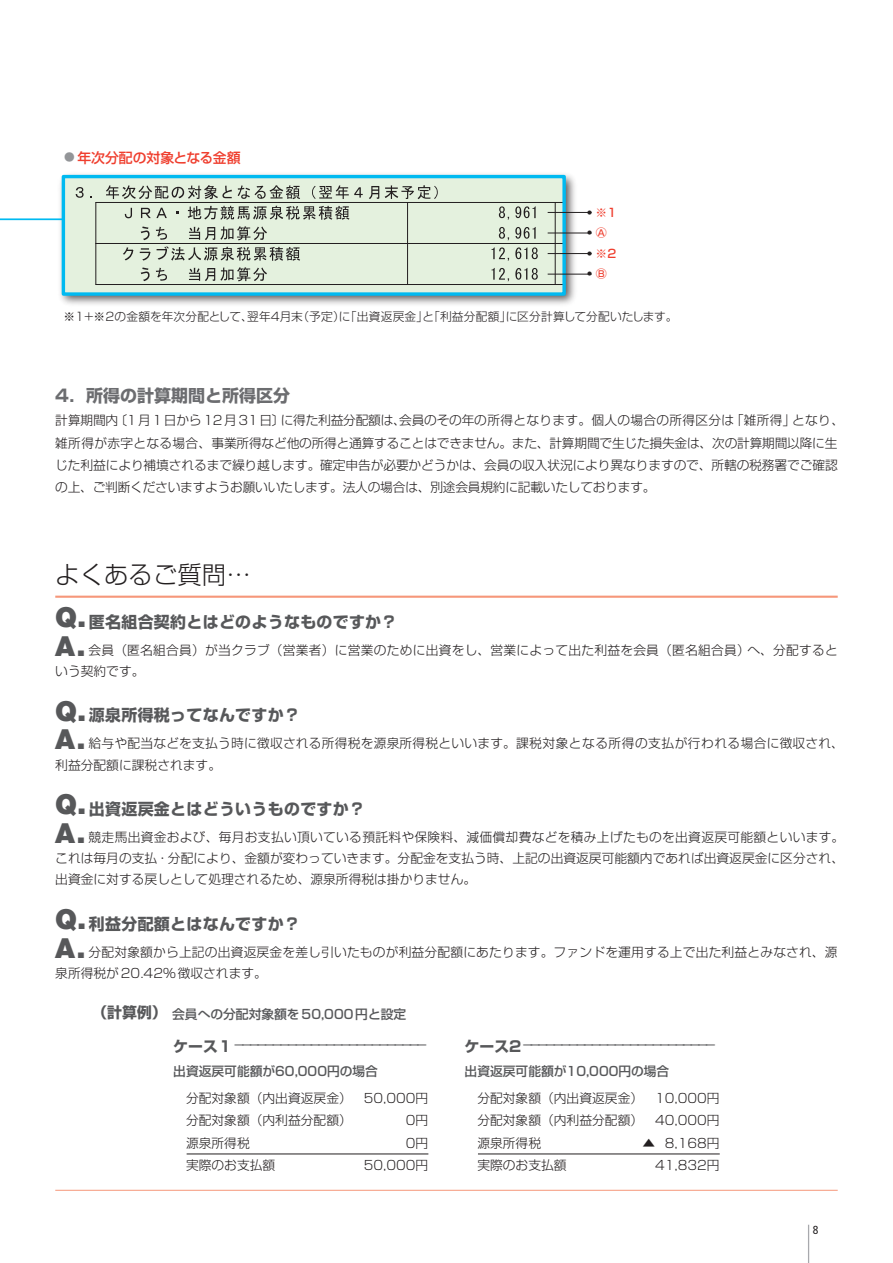
<style>
.page{position:relative;width:893px;height:1263px;background:#fff}
.page>*{position:absolute;margin:0;border:0;box-sizing:border-box;transform-origin:0 0}
.t1{font:300 24.45px "Shin Go Pro";color:#231f20}
.t2{font:700 16.95px "Shin Go Pro";color:#6c6d70}
.t3{font:700 15.9px "Shin Go Pro";letter-spacing:.02em;color:#57585a}
.t4{font:500 13.8px "Shin Go Pro";color:#ef3e2e}
.t5{font:300 12.75px/21.3px "Shin Go Pro";color:#231f20}
.t6{font:300 12.75px/22.4px "Shin Go Pro";letter-spacing:-.02em;color:#231f20}
.t7{font:12.75px/26.5px "Shin Go Pro";color:#57585a}
.t8{font:300 12.75px/21.3px "Shin Go Pro";letter-spacing:.02em;color:#231f20}
.t9{font:500 12.75px "Shin Go Pro";color:#57585a}
.t10{font:300 11.7px "Shin Go Pro";letter-spacing:.02em;color:#231f20}
.t11{font:500 11.7px/20.5px "Shin Go Pro";color:#ef3e2e}
.t12{font:condensed 11.7px "Frutiger LT Std";color:#231f20}
.s1{font-size:10.65px;color:#939598}
.s2{font-weight:900;color:#231f20}
.s3{font-size:8.55px}
.s4{font-family:"Helvetica Neue LT Std";font-weight:900;font-size:27.6px}
.s5{font-family:"Helvetica Neue LT Std";font-weight:900;font-size:27.6px;color:#57585a}
.s6{font-weight:700;font-size:14.85px}
.s7{font-weight:500}
</style>
<div class="page">
<hr style="left:808px;top:1225px;width:1px;height:38px;background:#a8a9ad">
<img style="left:60px;top:174px;width:520px;height:131px">
<div style="left:63px;top:177px;width:501px;height:117px;background:#e4f1de"></div>
<svg style="left:76px;top:187px;width:8px;height:11px"></svg>
<svg style="left:106px;top:185px;width:126px;height:14px"></svg>
<svg style="left:238px;top:185px;width:62px;height:14px"></svg>
<svg style="left:312px;top:185px;width:51px;height:14px"></svg>
<svg style="left:369px;top:186px;width:10px;height:13px"></svg>
<svg style="left:385px;top:185px;width:53px;height:14px"></svg>
<svg style="left:125px;top:208px;width:7px;height:10px"></svg>
<svg style="left:141px;top:208px;width:26px;height:10px"></svg>
<svg style="left:188px;top:206px;width:161px;height:14px"></svg>
<svg style="left:499px;top:206px;width:10px;height:14px"></svg>
<svg style="left:515px;top:206px;width:21px;height:12px"></svg>
<svg style="left:141px;top:226px;width:9px;height:14px"></svg>
<svg style="left:156px;top:227px;width:11px;height:13px"></svg>
<svg style="left:189px;top:226px;width:78px;height:14px"></svg>
<svg style="left:499px;top:227px;width:10px;height:13px"></svg>
<svg style="left:515px;top:227px;width:21px;height:12px"></svg>
<svg style="left:123px;top:247px;width:11px;height:13px"></svg>
<svg style="left:140px;top:248px;width:11px;height:13px"></svg>
<svg style="left:157px;top:246px;width:143px;height:15px"></svg>
<svg style="left:491px;top:247px;width:18px;height:14px"></svg>
<svg style="left:515px;top:247px;width:23px;height:12px"></svg>
<svg style="left:141px;top:267px;width:9px;height:14px"></svg>
<svg style="left:156px;top:268px;width:11px;height:13px"></svg>
<svg style="left:189px;top:267px;width:78px;height:14px"></svg>
<svg style="left:491px;top:268px;width:18px;height:13px"></svg>
<svg style="left:515px;top:268px;width:23px;height:12px"></svg>
<hr style="left:96px;top:202px;width:468px;height:1px;background:#231f20">
<hr style="left:96px;top:202px;width:1px;height:41px;background:#231f20">
<hr style="left:407px;top:202px;width:1px;height:41px;background:#231f20">
<hr style="left:555px;top:202px;width:1px;height:41px;background:#231f20">
<hr style="left:96px;top:243px;width:468px;height:1px;background:#231f20">
<hr style="left:96px;top:243px;width:1px;height:41px;background:#231f20">
<hr style="left:407px;top:243px;width:1px;height:41px;background:#231f20">
<hr style="left:555px;top:243px;width:1px;height:41px;background:#231f20">
<hr style="left:96px;top:284px;width:468px;height:1px;background:#231f20">
<svg style="left:0;top:218px;width:65px;height:378px"></svg>
<div style="left:62px;top:175px;width:504px;height:121px;border:3px solid #00baf1"></div>
<hr style="left:548px;top:212px;width:44px;height:1px;background:#231f20">
<hr style="left:548px;top:233px;width:44px;height:1px;background:#231f20">
<hr style="left:548px;top:253px;width:44px;height:1px;background:#231f20">
<hr style="left:548px;top:274px;width:44px;height:1px;background:#231f20">
<hr style="left:55px;top:596px;width:783px;height:2px;background:#f6977a">
<hr style="left:55px;top:1190px;width:783px;height:1px;background:#f6977a">
<hr style="left:478px;top:1154px;width:242px;height:1px;background:#231f20">
<hr style="left:187px;top:1154px;width:241px;height:1px;background:#231f20">
<p class="t4" style="left:64px;top:146px;width:178px"><span class="s1">●</span> 年次分配の対象となる金額</p>
<p class="t11" style="left:584px;top:200px;width:34px"><span class="s2">・</span>※1<span class="s2">・</span> ○<span class="s3">A</span><span class="s2">・</span>※2<span class="s2">・</span> ○<span class="s3">B</span></p>
<p class="t10" style="left:63px;top:306px;width:616px">※1+※2の金額を年次分配として、翌年４月末（予定）に「出資返戻金」と「利益分配額」に区分計算して分配いたします。</p>
<h2 class="t2" style="left:55px;top:382px;width:236px">4．所得の計算期間と所得区分</h2>
<p class="t6" style="left:55px;top:408px;width:790px">計算期間内〔1月1日から12月31日〕に得た利益分配額は、会員のその年の所得となります。個人の場合の所得区分は「雑所得」となり、雑所得が赤字となる場合、事業所得など他の所得と通算することはできません。また、計算期間で生じた損失金は、次の計算期間以降に生じた利益により補填されるまで繰り越します。確定申告が必要かどうかは、会員の収入状況により異なりますので、所轄の税務署でご確認の上、ご判断くださいますようお願いいたします。法人の場合は、別途会員規約に記載いたしております。</p>
<h1 class="t1" style="left:55px;top:555px;width:197px">よくあるご質問…</h1>
<p class="t3" style="left:55px;top:609px;width:343px"><span class="s4">Q.</span>匿名組合契約とはどのようなものですか？</p>
<p class="t8" style="left:55px;top:638px;width:784px"><span class="s5">A.</span> 会員（匿名組合員）が当クラブ（営業者）に営業のために出資をし、営業によって出た利益を会員（匿名組合員）へ、分配するという契約です。</p>
<p class="t3" style="left:55px;top:703px;width:246px"><span class="s4">Q.</span>源泉所得税ってなんですか？</p>
<p class="t5" style="left:55px;top:731px;width:790px"><span class="s5">A.</span> 給与や配当などを支払う時に徴収される所得税を源泉所得税といいます。課税対象となる所得の支払が行われる場合に徴収され、利益分配額に課税されます。</p>
<p class="t3" style="left:55px;top:796px;width:311px"><span class="s4">Q.</span>出資返戻金とはどういうものですか？</p>
<p class="t5" style="left:55px;top:825px;width:790px;text-align:justify"><span class="s5">A.</span> 競走馬出資金および、毎月お支払い頂いている預託料や保険料、減価償却費などを積み上げたものを出資返戻可能額といいます。これは毎月の支払・分配により、金額が変わっていきます。分配金を支払う時、上記の出資返戻可能額内であれば出資返戻金に区分され、出資金に対する戻しとして処理されるため、源泉所得税は掛かりません。</p>
<p class="t3" style="left:55px;top:911px;width:246px"><span class="s4">Q.</span>利益分配額とはなんですか？</p>
<p class="t5" style="left:55px;top:939px;width:784px"><span class="s5">A.</span> 分配対象額から上記の出資返戻金を差し引いたものが利益分配額にあたります。ファンドを運用する上で出た利益とみなされ、源泉所得税が20.42%徴収されます。</p>
<p class="t9" style="left:92px;top:1003px;width:315px"><span class="s6">（計算例）</span>　会員への分配対象額を50,000円と設定</p>
<p class="t7" style="left:173px;top:1030px;width:257px"><span class="s6">ケース１</span> −−−−−−−−−−−−−−−−−−−−−−−−−<span class="s7">出資返戻可能額が60,000円の場合</span></p>
<p class="t5" style="left:173px;top:1085px;width:257px;line-height:22.4px">　分配対象額（内出資返戻金） 50,000円　分配対象額（内利益分配額）</p>
<p class="t5" style="left:406px;top:1108px;width:24px">0円</p>
<p class="t5" style="left:173px;top:1130px;width:78px">　源泉所得税</p>
<p class="t5" style="left:406px;top:1130px;width:24px">0円</p>
<p class="t5" style="left:173px;top:1153px;width:104px">　実際のお支払額</p>
<p class="t5" style="left:364px;top:1153px;width:66px">50,000円</p>
<p class="t7" style="left:465px;top:1030px;width:254px"><span class="s6">ケース 2</span> −−−−−−−−−−−−−−−−−−−−−−−−−<span class="s7">出資返戻可能額が10,000円の場合</span></p>
<p class="t5" style="left:465px;top:1085px;width:257px;line-height:22.4px;text-align:justify">　分配対象額（内出資返戻金） 10,000円　分配対象額（内利益分配額） 40,000円　源泉所得税</p>
<p class="t5" style="left:642px;top:1130px;width:79px">▲ 8,168円</p>
<p class="t5" style="left:465px;top:1153px;width:104px">　実際のお支払額</p>
<p class="t5" style="left:655px;top:1153px;width:66px">41,832円</p>
<p class="t12" style="left:813px;top:1223px;width:7px">8</p>
</div>
